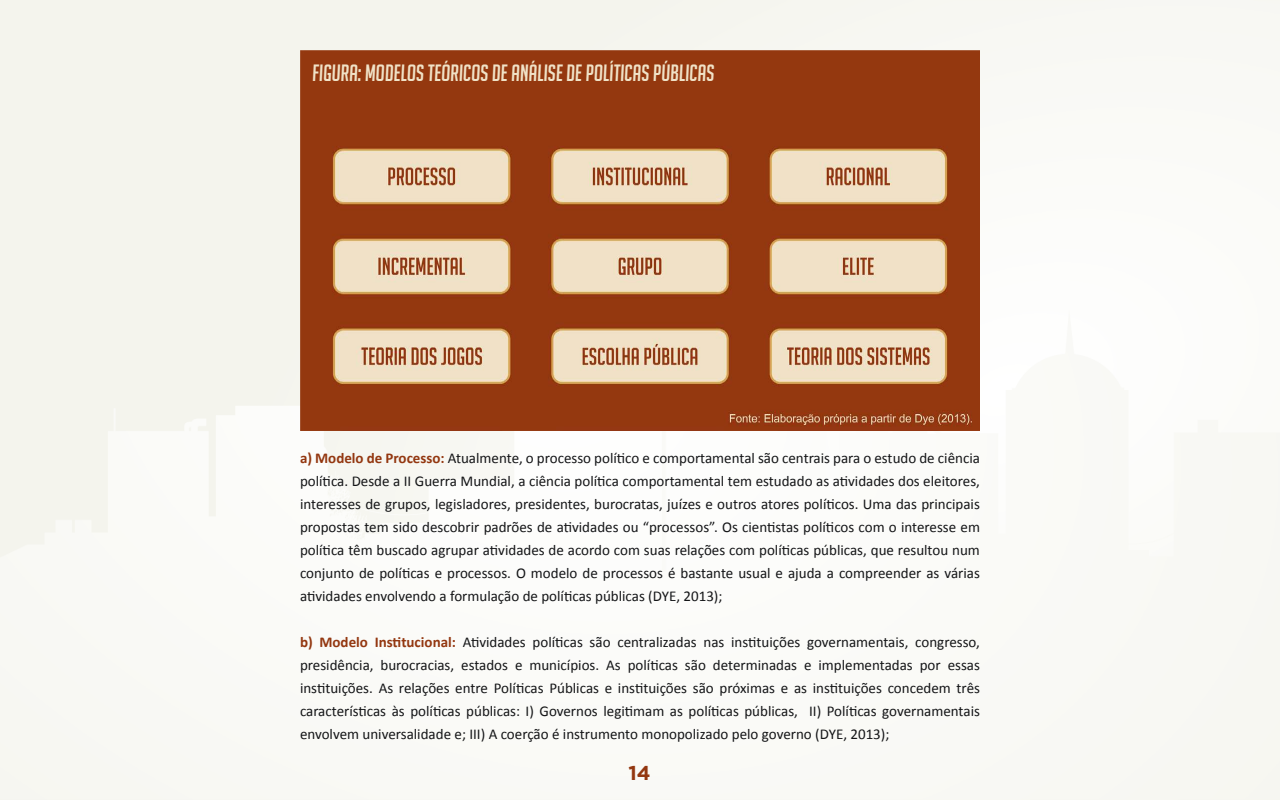
<style>
.page{position:relative;width:1280px;height:800px;background:#fff}
.page>*{position:absolute;margin:0;border:0;box-sizing:border-box;transform-origin:0 0}
.t1{font:italic 23px "Big Noodle Titling";color:#f0e2c7}
.t2{font:700 20px "Gotham";color:#933710}
.t3{font:15px/23px "Calibri";color:#141517;text-align:justify}
.s1{font-weight:700;color:#933710}
</style>
<div class="page">
<img style="left:0;top:0;width:1280px;height:800px">
<img style="left:300px;top:50px;width:680px;height:380px">
<h1 class="t1" style="left:312px;top:60px;width:404px">FIGURA: MODELOS TEÓRICOS DE ANÁLISE DE POLÍTICAS PÚBLICAS</h1>
<p class="t3" style="left:300px;top:447px;width:682px"><span class="s1">a) Modelo de Processo:</span> Atualmente, o processo político e comportamental são centrais para o estudo de ciência política. Desde a II Guerra Mundial, a ciência política comportamental tem estudado as atividades dos eleitores, interesses de grupos, legisladores, presidentes, burocratas, juízes e outros atores políticos. Uma das principais propostas tem sido descobrir padrões de atividades ou “processos”. Os cientistas políticos com o interesse em política têm buscado agrupar atividades de acordo com suas relações com políticas públicas, que resultou num conjunto de políticas e processos. O modelo de processos é bastante usual e ajuda a compreender as várias atividades envolvendo a formulação de políticas públicas (DYE, 2013);</p>
<p class="t3" style="left:300px;top:631px;width:682px"><span class="s1">b) Modelo Institucional:</span> Atividades políticas são centralizadas nas instituições governamentais, congresso, presidência, burocracias, estados e municípios. As políticas são determinadas e implementadas por essas instituições. As relações entre Políticas Públicas e instituições são próximas e as instituições concedem três características às políticas públicas: I) Governos legitimam as políticas públicas, II) Políticas governamentais envolvem universalidade e; III) A coerção é instrumento monopolizado pelo governo (DYE, 2013);</p>
<h2 class="t2" style="left:628px;top:761px;width:24px">14</h2>
</div>
